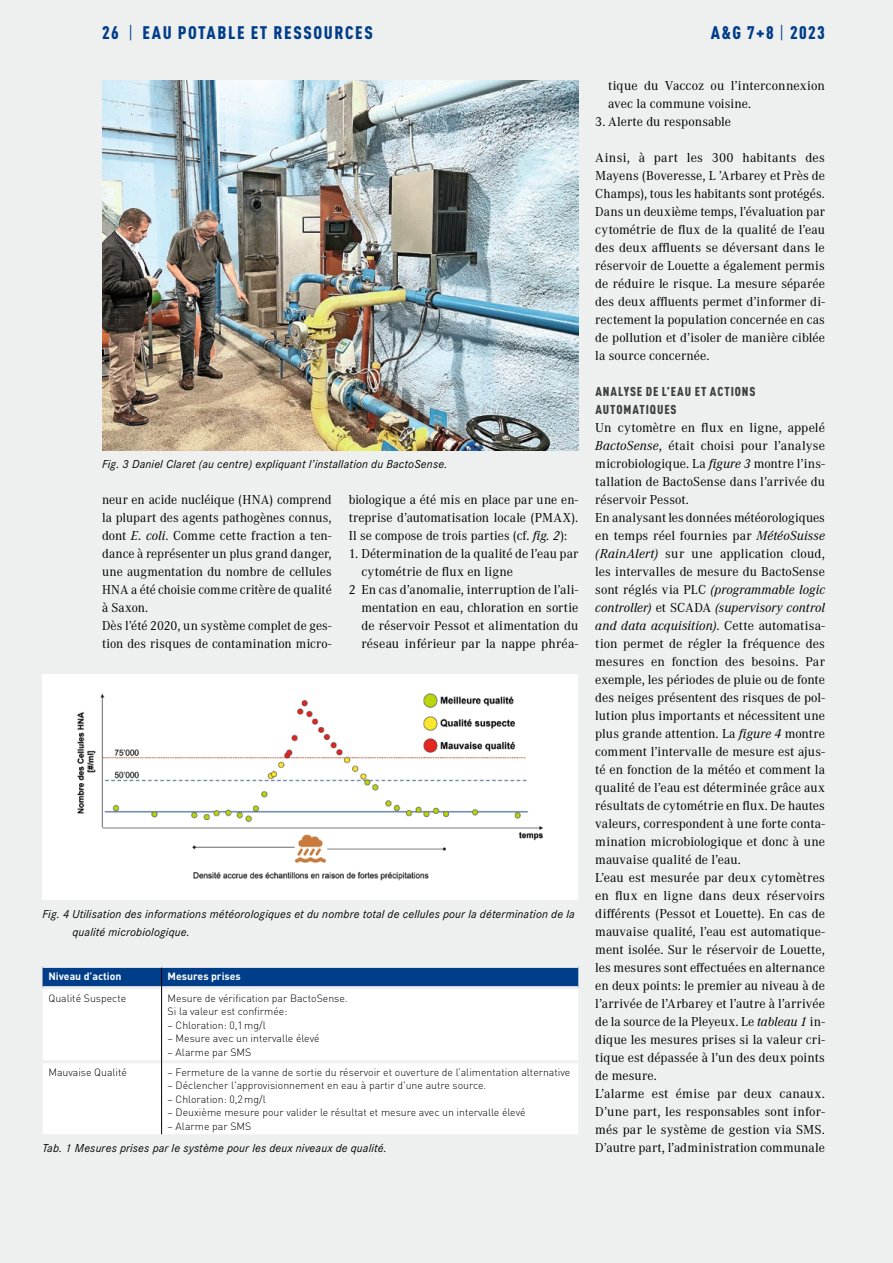
<style>
.page{position:relative;width:893px;height:1263px;background:#eeefef}
.page>*{position:absolute;margin:0;border:0;box-sizing:border-box;transform-origin:0 0}
.Rubriktitel_F_x01{font:900 condensed 18px "DINOT";letter-spacing:.09em;color:#003e89}
.Ausgabe_x01{font:900 condensed 18px "DINOT";color:#003e89}
.Fliesstext_F_x05{font:13.5px/18px "Corporate A";letter-spacing:.005em;color:#000;text-align:justify}
.Untertitel_2_F_x07{font:900 condensed 12.75px/18px "DINOT";letter-spacing:.07em;color:#3e403e}
.Legende_x11{font:italic 12px/18px "Corporate S";letter-spacing:.015em;color:#000}
.Tabellenschrift_norm{font:300 10.5px "DINOT";color:#000}
.Tabellenschrift_fett{font:700 10.5px "DINOT";color:#fff}
.s1{font-weight:400}
.s2{font-style:italic}
</style>
<div class="page">
<img style="left:102px;top:81px;width:476px;height:369px">
<div style="left:43px;top:675px;width:535px;height:225px;background:#fff"></div>
<img style="left:77px;top:693px;width:466px;height:188px">
<div style="left:43px;top:989px;width:535px;height:145px;background:#fff"></div>
<hr style="left:43px;top:1060px;width:118px;height:3px;background:#eeefef">
<hr style="left:162px;top:1060px;width:416px;height:3px;background:#eeefef">
<svg style="left:43px;top:966px;width:535px;height:22px;background:#285b9a"></svg>
<hr style="left:161px;top:988px;width:1px;height:74px;background:#000">
<hr style="left:161px;top:1062px;width:1px;height:72px;background:#000">
<p class="Rubriktitel_F_x01" style="left:102px;top:22px;width:272px">26 <span class="s1">|</span> EAU POTABLE ET RESSOURCES</p>
<p class="Legende_x11" style="left:102px;top:454px;width:347px">Fig. 3 Daniel Claret (au centre) expliquant l’installation du BactoSense.</p>
<p class="Fliesstext_F_x05" style="left:102px;top:490px;width:231px">neur en acide nucléique (HNA) comprend la plupart des agents pathogènes connus, dont <span class="s2">E. coli</span>. Comme cette fraction a ten&shy;dance à représenter un plus grand danger, une augmentation du nombre de cellules HNA a été choisie comme critère de qualité à Saxon.</p>
<p class="Fliesstext_F_x05" style="left:102px;top:616px;width:231px">Dès l’été 2020, un système complet de ges&shy;tion des risques de contamination micro-</p>
<p class="Fliesstext_F_x05" style="left:349px;top:490px;width:231px">biologique a été mis en place par une en&shy;treprise d’automatisation locale (PMAX).<br>Il se compose de trois parties (cf. <span class="s2">fig. 2</span>):</p>
<p class="Fliesstext_F_x05" style="left:361px;top:544px;width:218px;text-indent:-13px">1. Détermination de la qualité de l’eau par cytométrie de flux en ligne</p>
<p class="Fliesstext_F_x05" style="left:361px;top:580px;width:218px;text-indent:-13px">2 En cas d’anomalie, interruption de l’ali&shy;mentation en eau, chloration en sortie de réservoir Pessot et alimentation du réseau inférieur par la nappe phréa-</p>
<p class="Legende_x11" style="left:73px;top:904px;width:504px;text-indent:-30px">Fig. 4 Utilisation des informations météorologiques et du nombre total de cellules pour la détermination de la qualité microbiologique.</p>
<p class="Tabellenschrift_fett" style="left:49px;top:969px;width:74px">Niveau d’action</p>
<p class="Tabellenschrift_fett" style="left:168px;top:969px;width:75px">Mesures prises</p>
<p class="Tabellenschrift_norm" style="left:49px;top:991px;width:79px">Qualité Suspecte</p>
<p class="Tabellenschrift_norm" style="left:168px;top:991px;width:182px">Mesure de vérification par BactoSense.</p>
<p class="Tabellenschrift_norm" style="left:168px;top:1004px;width:121px">Si la valeur est confirmée:</p>
<p class="Tabellenschrift_norm" style="left:168px;top:1018px;width:100px">– Chloration: 0,1mg/l</p>
<p class="Tabellenschrift_norm" style="left:168px;top:1031px;width:154px">– Mesure avec un intervalle élevé</p>
<p class="Tabellenschrift_norm" style="left:168px;top:1045px;width:85px">– Alarme par SMS</p>
<p class="Tabellenschrift_norm" style="left:49px;top:1065px;width:80px">Mauvaise Qualité</p>
<p class="Tabellenschrift_norm" style="left:168px;top:1065px;width:404px">– Fermeture de la vanne de sortie du réservoir et ouverture de l’alimentation alternative</p>
<p class="Tabellenschrift_norm" style="left:168px;top:1078px;width:320px">– Déclencher l'approvisionnement en eau à partir d'une autre source.</p>
<p class="Tabellenschrift_norm" style="left:168px;top:1092px;width:100px">– Chloration: 0,2mg/l</p>
<p class="Tabellenschrift_norm" style="left:168px;top:1105px;width:359px">– Deuxième mesure pour valider le résultat et mesure avec un intervalle élevé</p>
<p class="Tabellenschrift_norm" style="left:168px;top:1119px;width:85px">– Alarme par SMS</p>
<p class="Legende_x11" style="left:43px;top:1138px;width:346px">Tab. 1 Mesures prises par le système pour les deux niveaux de qualité.</p>
<p class="Ausgabe_x01" style="left:711px;top:22px;width:116px">A&amp;G 7+8 <span class="s1">|</span> 2023</p>
<p class="Fliesstext_F_x05" style="left:608px;top:76px;width:218px">tique du Vaccoz ou l’interconnexion avec la commune voisine.</p>
<p class="Fliesstext_F_x05" style="left:595px;top:112px;width:137px">3. Alerte du responsable</p>
<p class="Fliesstext_F_x05" style="left:595px;top:148px;width:231px">Ainsi, à part les 300 habitants des Mayens (Boveresse, L ’Arbarey et Près de Champs), tous les habitants sont protégés.</p>
<p class="Fliesstext_F_x05" style="left:595px;top:202px;width:231px">Dans un deuxième temps, l’évaluation par cytométrie de flux de la qualité de l’eau des deux affluents se déversant dans le réservoir de Louette a également permis de réduire le risque. La mesure séparée des deux affluents permet d’informer di&shy;rectement la population concernée en cas de pollution et d’isoler de manière ciblée la source concernée.</p>
<p class="Untertitel_2_F_x07" style="left:595px;top:382px;width:162px">ANALYSE DE L’EAU ET ACTIONS<br>AUTOMATIQUES</p>
<p class="Fliesstext_F_x05" style="left:595px;top:418px;width:231px">Un cytomètre en flux en ligne, appelé <span class="s2">BactoSense</span>, était choisi pour l’analyse microbiologique. La <span class="s2">figure 3</span> montre l’ins&shy;tallation de BactoSense dans l’arrivée du réservoir Pessot.</p>
<p class="Fliesstext_F_x05" style="left:595px;top:508px;width:231px">En analysant les données météorologiques en temps réel fournies par <span class="s2">MétéoSuisse (RainAlert)</span> sur une application cloud, les intervalles de mesure du BactoSense sont réglés via PLC <span class="s2">(programmable logic controller)</span> et SCADA <span class="s2">(supervisory control and data acquisition)</span>. Cette automatisa&shy;tion permet de régler la fréquence des mesures en fonction des besoins. Par exemple, les périodes de pluie ou de fonte des neiges présentent des risques de pol&shy;lution plus importants et nécessitent une plus grande attention. La <span class="s2">figure 4</span> montre comment l’intervalle de mesure est ajus&shy;té en fonction de la météo et comment la qualité de l’eau est déterminée grâce aux résultats de cytométrie en flux. De hautes valeurs, correspondent à une forte conta&shy;mination microbiologique et donc à une mauvaise qualité de l’eau.</p>
<p class="Fliesstext_F_x05" style="left:595px;top:868px;width:231px">L’eau est mesurée par deux cytomètres en flux en ligne dans deux réservoirs différents (Pessot et Louette). En cas de mauvaise qualité, l’eau est automatique&shy;ment isolée. Sur le réservoir de Louette, les mesures sont effectuées en alternance en deux points: le premier au niveau à de l’arrivée de l’Arbarey et l’autre à l’arrivée de la source de la Pleyeux. Le <span class="s2">tableau 1</span> in&shy;dique les mesures prises si la valeur cri&shy;tique est dépassée à l’un des deux points de mesure.</p>
<p class="Fliesstext_F_x05" style="left:595px;top:1084px;width:231px">L’alarme est émise par deux canaux.<br>D’une part, les responsables sont infor&shy;més par le système de gestion via SMS.<br>D’autre part, l’administration communale</p>
</div>
